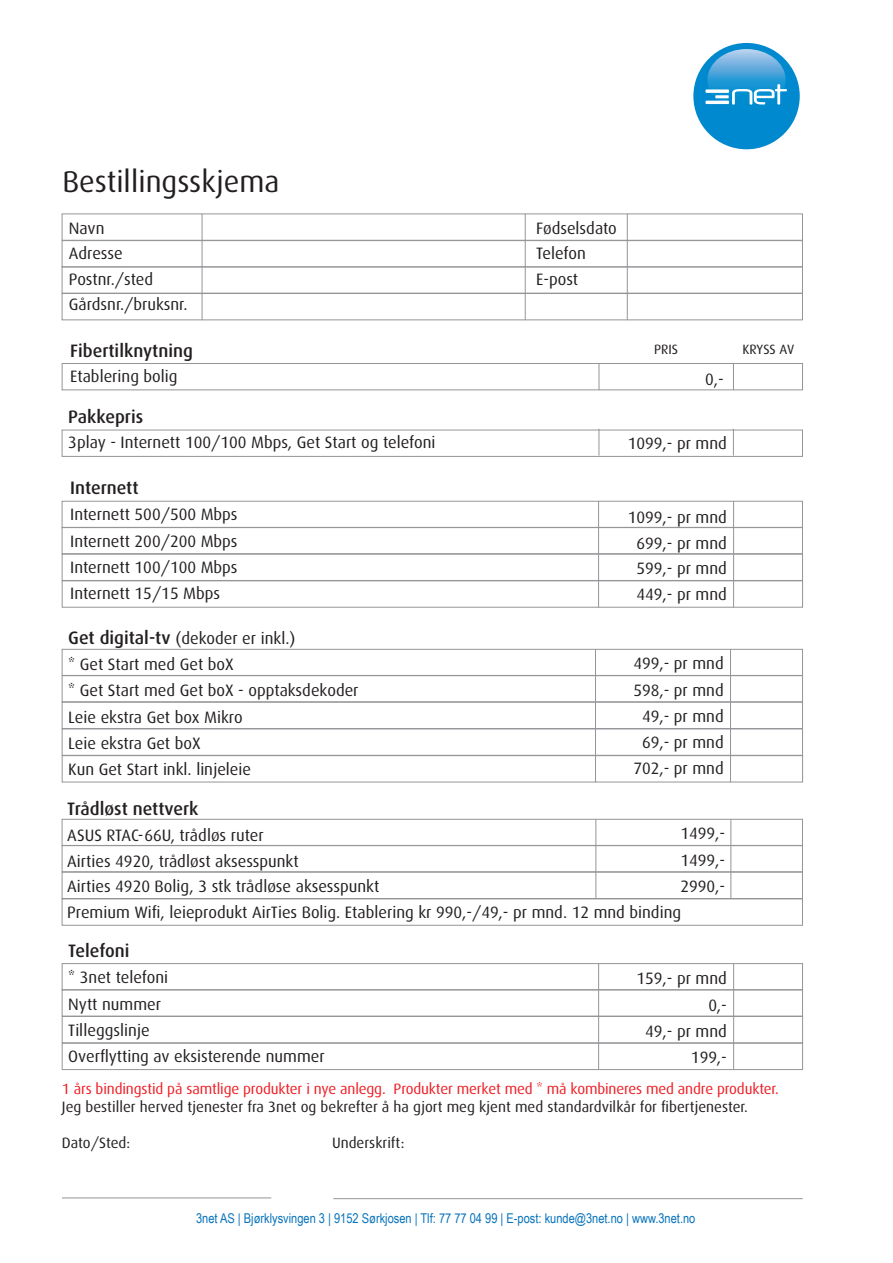
<style>
.page{position:relative;width:893px;height:1263px;background:#fff}
.page>*{position:absolute;margin:0;border:0;box-sizing:border-box;transform-origin:0 0}
.t1{font:30px "Dax";color:#231f20}
.t2{font:500 18px "Dax";color:#231f20}
.t3{font:16.5px/26.2px "Dax";color:#231f20}
.t4{font:15px "Dax";color:#231f20}
.t5{font:15px "Dax";letter-spacing:-.01em;color:#ee1d23}
.t6{font:13.5px "Arial Narrow";color:#0773bb}
.t7{font:13.5px "Dax";color:#231f20}
.s1{font-weight:500;font-size:18px}
</style>
<div class="page">
<div style="left:62px;top:702px;width:741px;height:27px;border:1px solid #939598"></div>
<div style="left:62px;top:729px;width:741px;height:26px;border:1px solid #939598"></div>
<div style="left:62px;top:240px;width:741px;height:27px;border:1px solid #939598"></div>
<div style="left:62px;top:267px;width:741px;height:26px;border:1px solid #939598"></div>
<div style="left:62px;top:293px;width:741px;height:27px;border:1px solid #939598"></div>
<hr style="left:202px;top:214px;width:1px;height:106px;background:#939598">
<hr style="left:525px;top:214px;width:1px;height:106px;background:#939598">
<hr style="left:627px;top:214px;width:1px;height:106px;background:#939598">
<div style="left:62px;top:527px;width:741px;height:27px;border:1px solid #939598"></div>
<div style="left:62px;top:554px;width:741px;height:27px;border:1px solid #939598"></div>
<div style="left:62px;top:501px;width:741px;height:27px;border:1px solid #939598"></div>
<hr style="left:598px;top:501px;width:1px;height:106px;background:#939598">
<hr style="left:733px;top:501px;width:1px;height:106px;background:#939598">
<div style="left:62px;top:430px;width:741px;height:27px;border:1px solid #939598"></div>
<svg style="left:599px;top:429px;width:1px;height:26px"></svg>
<svg style="left:733px;top:429px;width:1px;height:26px"></svg>
<div style="left:62px;top:363px;width:741px;height:27px;border:1px solid #939598"></div>
<svg style="left:599px;top:363px;width:1px;height:27px"></svg>
<svg style="left:733px;top:363px;width:1px;height:27px"></svg>
<div style="left:62px;top:649px;width:741px;height:27px;border:1px solid #939598"></div>
<div style="left:62px;top:675px;width:741px;height:27px;border:1px solid #939598"></div>
<div style="left:62px;top:819px;width:741px;height:27px;border:1px solid #939598"></div>
<div style="left:62px;top:845px;width:741px;height:27px;border:1px solid #939598"></div>
<div style="left:62px;top:872px;width:741px;height:27px;border:1px solid #939598"></div>
<hr style="left:595px;top:649px;width:1px;height:133px;background:#939598">
<hr style="left:730px;top:649px;width:1px;height:133px;background:#939598">
<div style="left:62px;top:989px;width:741px;height:27px;border:1px solid #939598"></div>
<div style="left:62px;top:1016px;width:741px;height:27px;border:1px solid #939598"></div>
<div style="left:62px;top:963px;width:741px;height:27px;border:1px solid #939598"></div>
<hr style="left:598px;top:963px;width:1px;height:107px;background:#939598">
<hr style="left:733px;top:963px;width:1px;height:107px;background:#939598">
<div style="left:62px;top:1043px;width:741px;height:27px;border:1px solid #939598"></div>
<hr style="left:62px;top:1197px;width:209px;height:1px;background:#939598">
<hr style="left:333px;top:1198px;width:470px;height:1px;background:#939598">
<hr style="left:596px;top:819px;width:1px;height:80px;background:#939598">
<hr style="left:731px;top:819px;width:1px;height:80px;background:#939598">
<div style="left:693px;top:43px;width:107px;height:106px;background:#0089ce;border-radius:50%"></div>
<svg style="left:707px;top:49px;width:80px;height:56px"></svg>
<svg style="left:705px;top:89px;width:24px;height:4px"></svg>
<hr style="left:715px;top:95px;width:14px;height:3px;background:#fff">
<hr style="left:705px;top:101px;width:24px;height:3px;background:#fff">
<div style="left:62px;top:755px;width:741px;height:27px;border:1px solid #939598"></div>
<h1 class="t1" style="left:62px;top:165px;width:219px">Bestillingsskjema</h1>
<p class="t3" style="left:69px;top:216px;width:120px;line-height:25.5px">Navn<br>Adresse<br>Postnr./sted<br>Gårdsnr./bruksnr.</p>
<p class="t3" style="left:536px;top:216px;width:82px;line-height:25.5px">Fødselsdato<br>Telefon<br>E-post</p>
<p class="t2" style="left:70px;top:340px;width:124px">Fibertilknytning</p>
<p class="t3" style="left:70px;top:364px;width:109px">Etablering bolig</p>
<p class="t2" style="left:68px;top:406px;width:76px">Pakkepris</p>
<p class="t3" style="left:68px;top:430px;width:369px">3play - Internett 100/100 Mbps, Get Start og telefoni</p>
<p class="t2" style="left:70px;top:478px;width:70px">Internett</p>
<p class="t3" style="left:70px;top:502px;width:169px;text-align:justify">Internett 500/500 Mbps Internett 200/200 Mbps Internett 100/100 Mbps Internett 15/15 Mbps</p>
<p class="t3" style="left:68px;top:625px;width:292px"><span class="s1">Get digital-tv</span> (dekoder er inkl.)<br>* Get Start med Get boX<br>* Get Start med Get boX - opptaksdekoder<br>Leie ekstra Get box Mikro<br>Leie ekstra Get boX<br>Kun Get Start inkl. linjeleie</p>
<p class="t7" style="left:654px;top:342px;width:26px">PRIS</p>
<p class="t7" style="left:742px;top:342px;width:53px">KRYSS AV</p>
<p class="t3" style="left:705px;top:367px;width:20px">0,-</p>
<p class="t3" style="left:628px;top:431px;width:101px">1099,- pr mnd</p>
<p class="t3" style="left:628px;top:505px;width:101px;line-height:25.5px;text-align:center">1099,- pr mnd<br>699,- pr mnd<br>599,- pr mnd<br>449,- pr mnd</p>
<p class="t3" style="left:633px;top:651px;width:92px;text-align:center">499,- pr mnd<br>598,- pr mnd<br>49,- pr mnd<br>69,- pr mnd<br>702,- pr mnd</p>
<p class="t2" style="left:67px;top:798px;width:133px">Trådløst nettverk</p>
<p class="t3" style="left:67px;top:823px;width:615px;line-height:25.5px">ASUS RTAC-66U, trådløs ruter<br>Airties 4920, trådløst aksesspunkt<br>Airties 4920 Bolig, 3 stk trådløse aksesspunkt<br>Premium Wifi, leieprodukt AirTies Bolig. Etablering kr 990,-/49,- pr mnd. 12 mnd binding</p>
<p class="t3" style="left:680px;top:821px;width:46px;text-align:justify">1499,- 1499,- 2990,-</p>
<p class="t2" style="left:68px;top:941px;width:63px">Telefoni</p>
<p class="t3" style="left:68px;top:965px;width:258px">* 3net telefoni<br>Nytt nummer<br>Tilleggslinje<br>Overflytting av eksisterende nummer</p>
<p class="t3" style="left:637px;top:966px;width:92px;text-align:right">159,- pr mnd<br>0,-<br>49,- pr mnd<br>199,-</p>
<p class="t5" style="left:62px;top:1080px;width:718px">1 års bindingstid på samtlige produkter i nye anlegg. Produkter merket med * må kombineres med andre produkter.</p>
<p class="t4" style="left:62px;top:1098px;width:687px">Jeg bestiller herved tjenester fra 3net og bekrefter å ha gjort meg kjent med standardvilkår for fibertjenester.</p>
<p class="t4" style="left:62px;top:1134px;width:70px">Dato/Sted:</p>
<p class="t4" style="left:332px;top:1134px;width:74px">Underskrift:</p>
<p class="t6" style="left:196px;top:1208px;width:501px">3net AS | Bjørklysvingen 3 | 9152 Sørkjosen | Tlf: 77 77 04 99 | E-post: kunde@3net.no | www.3net.no</p>
</div>
